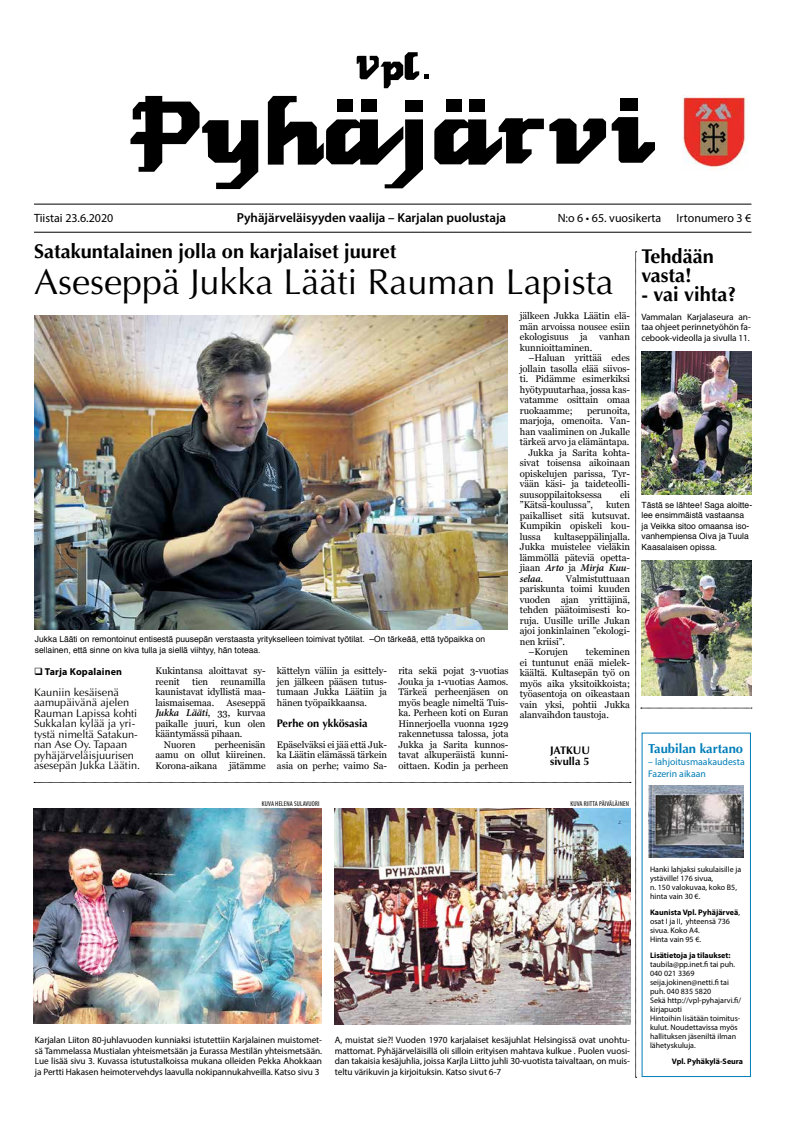
<style>
.page{position:relative;width:794px;height:1134px;background:#fff}
.page>*{position:absolute;margin:0;border:0;box-sizing:border-box;transform-origin:0 0}
.t1{font:36px "Optima";color:#000}
.t2{font:700 20px/19px "Optima";color:#000}
.t3{font:600 13px "Myriad Pro";color:#000}
.t4{font:700 13px "Optima";color:#007eba}
.t5{font:12px "Myriad Pro";color:#000}
.t6{font:11px/10.5px "Optima";color:#000}
.t7{font:700 11px/10.5px "Optima";color:#000}
.t8{font:italic 600 10.4px/10.5px "Minion Pro";letter-spacing:-.01em;color:#000}
.t9{font:700 10px "Myriad Pro";letter-spacing:.015em;color:#000}
.t10{font:9.8px/12px "Myriad Pro";color:#007db7}
.t11{font:9.5px/10.5px "Georgia";letter-spacing:-.005em;color:#000;text-align:justify}
.t12{font:9.3px/10.5px "Myriad Pro";letter-spacing:-.005em;color:#000;text-align:justify}
.t13{font:8.5px/10.5px "Helvetica";color:#000}
.t14{font:8px/9px "Myriad Pro";color:#000}
.t15{font:700 8px "Myriad Pro";color:#000}
.t16{font:condensed 7px "Myriad Pro";letter-spacing:.02em;color:#000}
.s1{font-family:"Georgia";font-weight:400;font-style:normal;font-size:9.5px}
.s2{font-weight:700}
</style>
<div class="page">
<hr style="left:34px;top:204px;width:717px;height:1px;background:#000">
<hr style="left:34px;top:232px;width:717px;height:1px;background:#000">
<svg style="left:130px;top:96px;width:128px;height:93px"></svg>
<svg style="left:268px;top:96px;width:155px;height:92px"></svg>
<div style="left:446px;top:99px;width:15px;height:12px;background:#000"></div>
<div style="left:469px;top:99px;width:16px;height:12px;background:#000"></div>
<svg style="left:434px;top:117px;width:221px;height:48px"></svg>
<div style="left:620px;top:98px;width:17px;height:12px;background:#000"></div>
<svg style="left:357px;top:52px;width:72px;height:36px"></svg>
<img style="left:682px;top:96px;width:66px;height:74px">
<img style="left:34px;top:252px;width:718px;height:826px">
<div style="left:641px;top:733px;width:110px;height:344px;border:1px solid #007db7"></div>
<img style="left:648px;top:786px;width:95px;height:71px">
<p class="t5" style="left:34px;top:210px;width:81px">Tiistai 23.6.2020</p>
<h3 class="t3" style="left:237px;top:210px;width:271px">Pyhäjärveläisyyden vaalija – Karjalan puolustaja</h3>
<p class="t5" style="left:558px;top:210px;width:105px">N:o 6 • 65. vuosikerta</p>
<p class="t5" style="left:676px;top:210px;width:76px">Irtonumero 3 €</p>
<h2 class="t2" style="left:34px;top:242px;width:364px">Satakuntalainen jolla on karjalaiset juuret</h2>
<h1 class="t1" style="left:34px;top:261px;width:581px">Aseseppä Jukka Lääti Rauman Lapista</h1>
<p class="t13" style="left:35px;top:634px;width:452px">Jukka Lääti on remontoinut entisestä puusepän verstaasta yritykselleen toimivat työtilat. –On tärkeää, että työpaikka on sellainen, että sinne on kiva tulla ja siellä viihtyy, hän toteaa.</p>
<p class="t9" style="left:34px;top:665px;width:89px">❑ Tarja Kopalainen</p>
<p class="t6" style="left:34px;top:687px;width:108px">Kauniin kesäisenä aamupäivänä ajelen<br>Rauman Lapissa kohti<br>Sukkalan kylää ja yri&shy;tystä nimeltä Satakun&shy;nan Ase Oy. Tapaan pyhäjärveläisjuurisen asesepän Jukka Läätin.</p>
<p class="t11" style="left:155px;top:665px;width:112px">Kukintansa aloittavat sy&shy;reenit</p>
<p class="t11" style="left:155px;top:676px;width:112px;text-indent:65px">reunamilla kaunistavat idyllistä maa&shy;laismaisemaa.</p>
<p class="t11" style="left:192px;top:676px;width:18px">tien</p>
<p class="t11" style="left:227px;top:697px;width:40px">Aseseppä</p>
<p class="t8" style="left:155px;top:707px;width:112px">Jukka Lääti<span class="s1">, 33, kurvaa</span></p>
<p class="t11" style="left:155px;top:718px;width:112px">paikalle juuri, kun olen</p>
<p class="t11" style="left:155px;top:728px;width:88px">kääntymässä pihaan.</p>
<p class="t11" style="left:164px;top:739px;width:33px">Nuoren</p>
<p class="t11" style="left:155px;top:739px;width:112px;text-indent:59px">perheenisän aamu on ollut kiireinen.<br>Korona-aikana jätämme</p>
<p class="t11" style="left:277px;top:665px;width:112px">kättelyn väliin ja esittely&shy;jen jälkeen pääsen tutus&shy;tumaan Jukka Läätiin ja hänen työpaikkaansa.</p>
<p class="t7" style="left:277px;top:718px;width:92px">Perhe on ykkösasia</p>
<p class="t11" style="left:277px;top:739px;width:112px">Epäselväksi ei jää että Juk&shy;ka Läätin elämässä tärkein asia on perhe; vaimo Sa-</p>
<p class="t11" style="left:398px;top:665px;width:112px">rita sekä pojat 3-vuotias Jouka ja 1-vuotias Aamos.<br>Tärkeä perheenjäsen on myös beagle nimeltä Tuis&shy;ka. Perheen koti on Euran Hinnerjoella vuonna 1929 rakennetussa talossa, jota Jukka ja Sarita kunnos&shy;tavat alkuperäistä kunni&shy;oittaen. Kodin ja perheen</p>
<p class="t11" style="left:520px;top:310px;width:112px">jälkeen Jukka Läätin elä&shy;män arvoissa nousee esiin ekologisuus ja vanhan kunnioittaminen.</p>
<p class="t11" style="left:520px;top:352px;width:112px;text-indent:9px">–Haluan yrittää edes jollain tasolla elää siivos&shy;ti. Pidämme esimerkiksi hyötypuutarhaa, jossa kas&shy;vatamme osittain omaa ruokaamme;</p>
<p class="t11" style="left:587px;top:405px;width:44px">perunoita,</p>
<p class="t11" style="left:520px;top:415px;width:112px">marjoja, omenoita. Van-</p>
<p class="t11" style="left:520px;top:426px;width:112px">han vaaliminen on Jukalle</p>
<p class="t11" style="left:520px;top:436px;width:111px">tärkeä arvo ja elämäntapa.</p>
<p class="t11" style="left:528px;top:447px;width:103px">Jukka ja Sarita kohta-</p>
<p class="t11" style="left:520px;top:457px;width:112px">sivat toisensa aikoinaan</p>
<p class="t11" style="left:520px;top:468px;width:112px">opiskelujen parissa, Tyr-</p>
<p class="t11" style="left:520px;top:478px;width:112px">vään käsi- ja taideteolli-</p>
<p class="t11" style="left:520px;top:489px;width:84px">suusoppilaitoksessa</p>
<p class="t11" style="left:620px;top:489px;width:11px">eli</p>
<p class="t11" style="left:520px;top:499px;width:75px">”Kätsä-koulussa”,</p>
<p class="t11" style="left:520px;top:499px;width:112px;text-indent:86px">kuten paikalliset sitä kutsuvat.<br>Kumpikin opiskeli kou&shy;lussa</p>
<p class="t11" style="left:520px;top:531px;width:112px;text-indent:34px">kultaseppälinjalla.<br>Jukka muistelee vieläkin lämmöllä päteviä opetta-</p>
<p class="t8" style="left:520px;top:562px;width:112px"><span class="s1">jiaan</span> Arto <span class="s1">ja</span> Mirja Kuu&shy;selaa<span class="s1">.</span></p>
<p class="t11" style="left:566px;top:573px;width:66px">Valmistuttuaan</p>
<p class="t11" style="left:520px;top:583px;width:112px">pariskunta toimi kuuden</p>
<p class="t11" style="left:520px;top:594px;width:112px">vuoden ajan yrittäjinä,</p>
<p class="t11" style="left:520px;top:604px;width:112px">tehden päätoimisesti ko-</p>
<p class="t11" style="left:520px;top:615px;width:112px">ruja. Uusille urille Jukan</p>
<p class="t11" style="left:520px;top:625px;width:112px">ajoi jonkinlainen ”ekologi-</p>
<p class="t11" style="left:520px;top:636px;width:47px">nen kriisi”.</p>
<p class="t11" style="left:528px;top:646px;width:41px">–Korujen</p>
<p class="t11" style="left:520px;top:646px;width:112px;text-indent:66px">tekeminen ei tuntunut enää mielek&shy;käältä. Kultasepän työ on myös aika yksitoikkoista; työasentoja on oikeastaan vain yksi, pohtii Jukka alanvaihdon taustoja.</p>
<p class="t7" style="left:550px;top:745px;width:41px">JATKUU sivulla 5</p>
<p class="t16" style="left:262px;top:799px;width:59px">KUVA HELENA SULAVUORI</p>
<p class="t16" style="left:570px;top:799px;width:60px">KUVA RIITTA PÄIVÄLÄINEN</p>
<h2 class="t2" style="left:641px;top:247px;width:74px">Tehdään vasta!</h2>
<h2 class="t2" style="left:641px;top:285px;width:97px">- vai vihta?</h2>
<p class="t12" style="left:641px;top:311px;width:111px">Vammalan Karjalaseura an&shy;taa ohjeet perinnetyöhön fa&shy;cebook-videolla ja sivulla 11.</p>
<p class="t13" style="left:641px;top:500px;width:112px">Tästä se lähtee! Saga aloitte&shy;lee ensimmäistä vastaansa ja Veikka sitoo omaansa iso&shy;vanhempiensa Oiva ja Tuula<br>Kaasalaisen opissa.</p>
<h3 class="t4" style="left:648px;top:741px;width:96px">Taubilan kartano</h3>
<p class="t10" style="left:648px;top:755px;width:98px">– lahjoitusmaakaudesta<br>Fazerin aikaan</p>
<p class="t12" style="left:35px;top:1035px;width:289px">Karjalan Liiton 80-juhlavuoden kunniaksi istutettiin Karjalainen muistomet&shy;sä Tammelassa Mustialan yhteismetsään ja Eurassa Mestilän yhteismetsään.<br>Lue lisää sivu 3. Kuvassa istutustalkoissa mukana olleiden Pekka Ahokkaan ja Pertti Hakasen heimotervehdys laavulla nokipannukahveilla. Katso sivu 3</p>
<p class="t12" style="left:335px;top:1035px;width:297px">A, muistat sie?! Vuoden 1970 karjalaiset kesäjuhlat Helsingissä ovat unohtu&shy;mattomat. Pyhäjärveläisillä oli silloin erityisen mahtava kulkue . Puolen vuosi&shy;dan takaisia kesäjuhlia, joissa Karjla Liitto juhli 30-vuotista taivaltaan, on muis&shy;teltu värikuvin ja kirjoituksin. Katso sivut 6-7</p>
<p class="t14" style="left:650px;top:865px;width:93px">Hanki lahjaksi sukulaisille ja ystäville! 176 sivua,<br>n. 150 valokuvaa, koko B5, hinta vain 30 €.</p>
<p class="t14" style="left:650px;top:908px;width:91px"><span class="s2">Kaunista Vpl. Pyhäjärveä</span>, osat I ja II, yhteensä 736 sivua. Koko A4.<br>Hinta vain 95 €.</p>
<p class="t15" style="left:650px;top:950px;width:82px">Lisätietoja ja tilaukset:</p>
<p class="t14" style="left:650px;top:960px;width:93px">taubila@pp.inet.fi tai puh.<br>040 021 3369 seija.jokinen@netti.fi tai puh. 040 835 5820<br>Sekä http://vpl-pyhajarvi.fi/ kirjapuoti<br>Hintoihin lisätään toimitus&shy;kulut. Noudettavissa myös hallituksen jäseniltä ilman lähetyskuluja.</p>
<p class="t15" style="left:672px;top:1056px;width:73px">Vpl. Pyhäkylä-Seura</p>
</div>
